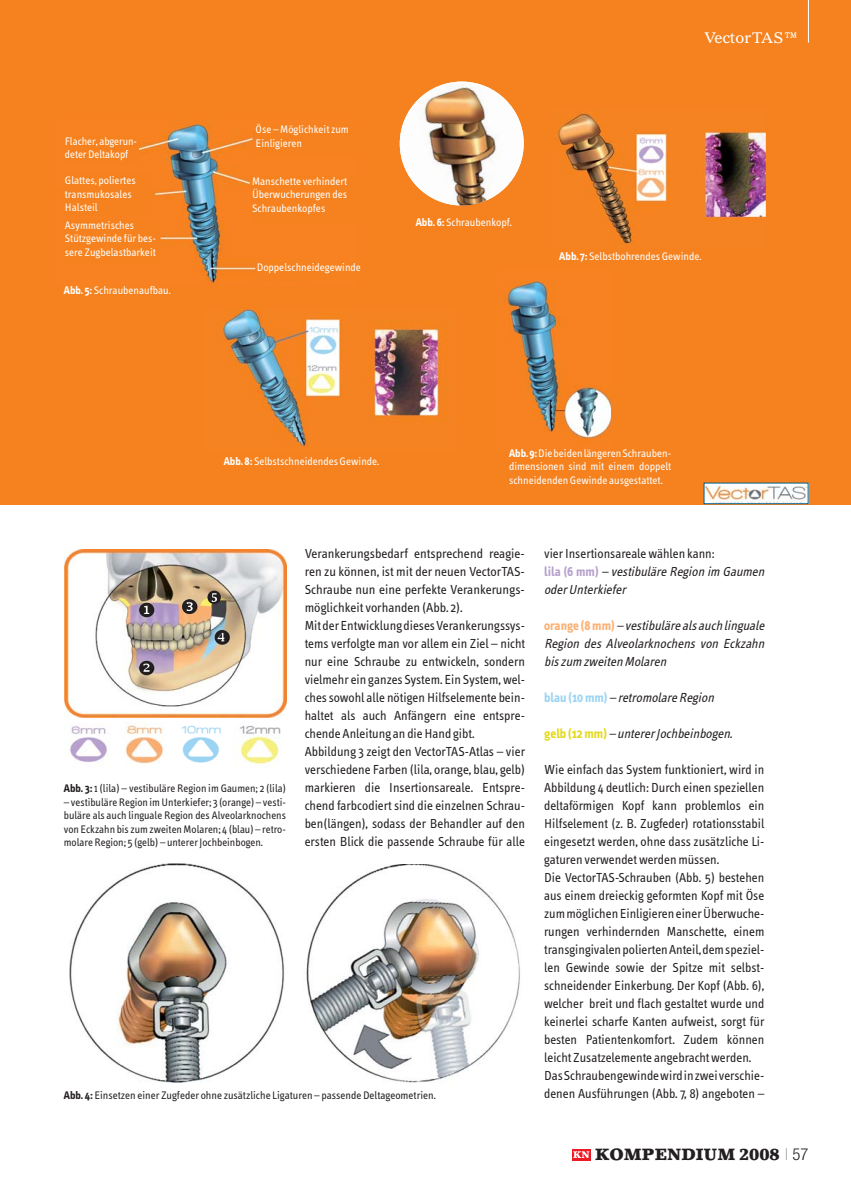
<style>
.page{position:relative;width:851px;height:1191px;background:#fff}
.page>*{position:absolute;margin:0;border:0;box-sizing:border-box;transform-origin:0 0}
.t1{font:900 16.2px "Lino Letter";color:#231f20}
.t2{font:15px "Gazette LH";color:#fff}
.t3{font:13.5px/18px "Info Text";color:#231f20}
.t4{font:italic 13.5px/18px "Info Text";color:#231f20}
.t5{font:11.25px/13.5px "Info Text";color:#fff}
.t6{font:11.25px/13.5px "Info Text";color:#231f20;text-align:justify}
.s1{font-weight:700}
.s2{font-style:normal}
.s3{font-weight:700;font-style:normal;color:#b7a1cd}
.s4{font-weight:700;font-style:normal;color:#fab072}
.s5{font-weight:700;font-style:normal;color:#9bd4f3}
.s6{font-weight:700;font-style:normal;color:#e3d91c}
.s7{font-family:"Helvetica Neue";font-weight:200;font-size:16.5px}
.s8{font-family:"Helvetica Neue";font-weight:300;font-stretch:condensed;font-size:16.5px}
</style>
<div class="page">
<div style="left:0;top:0;width:850px;height:504px;background:#f5821f"></div>
<hr style="left:807px;top:0;width:1px;height:43px;background:#fff">
<img style="left:206px;top:309px;width:249px;height:140px">
<img style="left:497px;top:270px;width:113px;height:181px">
<img style="left:56px;top:119px;width:300px;height:167px">
<img style="left:399px;top:82px;width:124px;height:123px;border-radius:50%">
<img style="left:553px;top:107px;width:212px;height:141px">
<div style="left:572px;top:1148px;width:18px;height:12px;background:#ed1c24"></div>
<svg style="left:573px;top:1151px;width:16px;height:7px"></svg>
<img style="left:64px;top:549px;width:222px;height:168px">
<img style="left:70px;top:723px;width:39px;height:39px">
<img style="left:125px;top:722px;width:39px;height:42px">
<img style="left:181px;top:725px;width:40px;height:38px">
<img style="left:237px;top:725px;width:44px;height:41px">
<img style="left:69px;top:863px;width:216px;height:219px">
<img style="left:306px;top:864px;width:214px;height:219px">
<svg style="left:140px;top:603px;width:14px;height:14px"></svg>
<svg style="left:140px;top:661px;width:13px;height:13px"></svg>
<svg style="left:182px;top:599px;width:15px;height:15px"></svg>
<svg style="left:207px;top:590px;width:14px;height:14px"></svg>
<svg style="left:215px;top:630px;width:14px;height:14px"></svg>
<div style="left:64px;top:135px;width:75px;height:29px;background:#f5821f"></div>
<div style="left:256px;top:261px;width:110px;height:18px;background:#f5821f"></div>
<div style="left:254px;top:124px;width:116px;height:34px;background:#f5821f"></div>
<div style="left:251px;top:175px;width:133px;height:50px;background:#f5821f"></div>
<div style="left:64px;top:174px;width:89px;height:42px;background:#f5821f"></div>
<div style="left:64px;top:219px;width:96px;height:46px;background:#f5821f"></div>
<img style="left:705px;top:485px;width:101px;height:17px">
<div style="left:703px;top:483px;width:105px;height:21px;border:1px solid #005f89"></div>
<p class="t5" style="left:65px;top:135px;width:74px">Flacher, abgerun&shy;deter Deltakopf</p>
<p class="t5" style="left:65px;top:175px;width:72px">Glattes, poliertes transmukosales<br>Halsteil</p>
<p class="t5" style="left:65px;top:220px;width:93px">Asymmetrisches<br>Stützgewinde für bes&shy;sere Zugbelastbarkeit</p>
<p class="t5" style="left:64px;top:285px;width:108px"><span class="s1">Abb. 5:</span> Schraubenaufbau.</p>
<p class="t5" style="left:255px;top:124px;width:95px">Öse – Möglichkeit zum<br>Einligieren</p>
<p class="t5" style="left:252px;top:175px;width:97px;text-align:justify">Manschette verhindert Überwucherungen des Schraubenkopfes</p>
<p class="t5" style="left:257px;top:261px;width:105px">Doppelschneidegewinde</p>
<p class="t2" style="left:704px;top:31px;width:95px">Vector TAS™</p>
<p class="t5" style="left:415px;top:217px;width:98px"><span class="s1">Abb. 6:</span> Schraubenkopf.</p>
<p class="t5" style="left:559px;top:250px;width:144px"><span class="s1">Abb. 7:</span> Selbstbohrendes Gewinde.</p>
<p class="t5" style="left:224px;top:455px;width:157px"><span class="s1">Abb. 8:</span> Selbstschneidendes Gewinde.</p>
<p class="t5" style="left:509px;top:447px;width:164px;text-align:justify"><span class="s1">Abb. 9:</span>Die beiden längeren Schrauben&shy;dimensionen sind mit einem doppelt schneidenden Gewinde ausgestattet.</p>
<p class="t3" style="left:305px;top:546px;width:222px">Verankerungsbedarf entsprechend reagie&shy;ren zu können, ist mit der neuen VectorTAS-Schraube nun eine perfekte Verankerungs&shy;möglichkeit vorhanden (Abb. 2).<br>Mit der Entwicklung dieses Verankerungssys&shy;tems verfolgte man vor allem ein Ziel – nicht nur eine Schraube zu entwickeln, sondern vielmehr ein ganzes System. Ein System, wel&shy;ches sowohl alle nötigen Hilfselemente bein&shy;haltet als auch Anfängern eine entspre&shy;chende Anleitung an die Hand gibt.<br>Abbildung 3 zeigt den VectorTAS-Atlas – vier verschiedene Farben (lila, orange, blau, gelb) markieren die Insertionsareale. Entspre&shy;chend farbcodiert sind die einzelnen Schrau&shy;ben(längen), sodass der Behandler auf den ersten Blick die passende Schraube für alle</p>
<p class="t4" style="left:544px;top:546px;width:224px"><span class="s2">vier Insertionsareale wählen kann:<br></span><span class="s3">l i l a ( 6 m m )</span> – vestibuläre Region im Gaumen oderUnterkiefer</p>
<p class="t4" style="left:544px;top:618px;width:224px;text-align:justify"><span class="s4">o ra n g e ( 8 m m )</span> – vestibuläre als auch linguale Region des Alveolarknochens von Eckzahn bis zum zweiten Molaren</p>
<p class="t4" style="left:544px;top:690px;width:174px"><span class="s5">b la u ( 10 m m )</span> – retromolare Region</p>
<p class="t4" style="left:544px;top:726px;width:192px"><span class="s6">g e l b ( 1 2 m m )</span> – untererJochbeinbogen.</p>
<p class="t3" style="left:544px;top:762px;width:222px">Wie einfach das System funktioniert, wird in Abbildung 4 deutlich: Durch einen speziellen deltaförmigen Kopf kann problemlos ein Hilfselement (z. B. Zugfeder) rotationsstabil eingesetzt werden, ohne dass zusätzliche Li&shy;gaturen verwendet werden müssen.<br>Die VectorTAS-Schrauben (Abb. 5) bestehen aus einem dreieckig geformten Kopf mit Öse zum möglichen Einligieren einer Überwuche&shy;rungen verhindernden Manschette, einem transgingivalen polierten Anteil, dem speziel&shy;len Gewinde sowie der Spitze mit selbst&shy;schneidender Einkerbung. Der Kopf (Abb. 6), welcher breit und flach gestaltet wurde und keinerlei scharfe Kanten aufweist, sorgt für besten Patientenkomfort. Zudem können leicht Zusatzelemente angebracht werden.<br>Das Schraubengewinde wird in zwei verschie&shy;denen Ausführungen (Abb. 7, 8) angeboten –</p>
<p class="t6" style="left:64px;top:782px;width:224px"><span class="s1">Abb. 3:</span> 1 (lila) – vestibuläre Region im Gaumen; 2 (lila)</p>
<p class="t6" style="left:64px;top:796px;width:224px">– vestibuläre Region im Unterkiefer; 3 (orange) – vesti&shy;buläre als auch linguale Region des Alveolarknochens von Eckzahn bis zum zweiten Molaren; 4 (blau) – retro&shy;molare Region; 5 (gelb) – unterer Jochbeinbogen.</p>
<p class="t6" style="left:64px;top:1089px;width:373px"><span class="s1">Abb. 4:</span> Einsetzen einer Zugfeder ohne zusätzliche Ligaturen – passende Deltageometrien.</p>
<p class="t1" style="left:595px;top:1148px;width:215px">KOMPENDIUM 2008 <span class="s7">I</span> <span class="s8">57</span></p>
</div>
